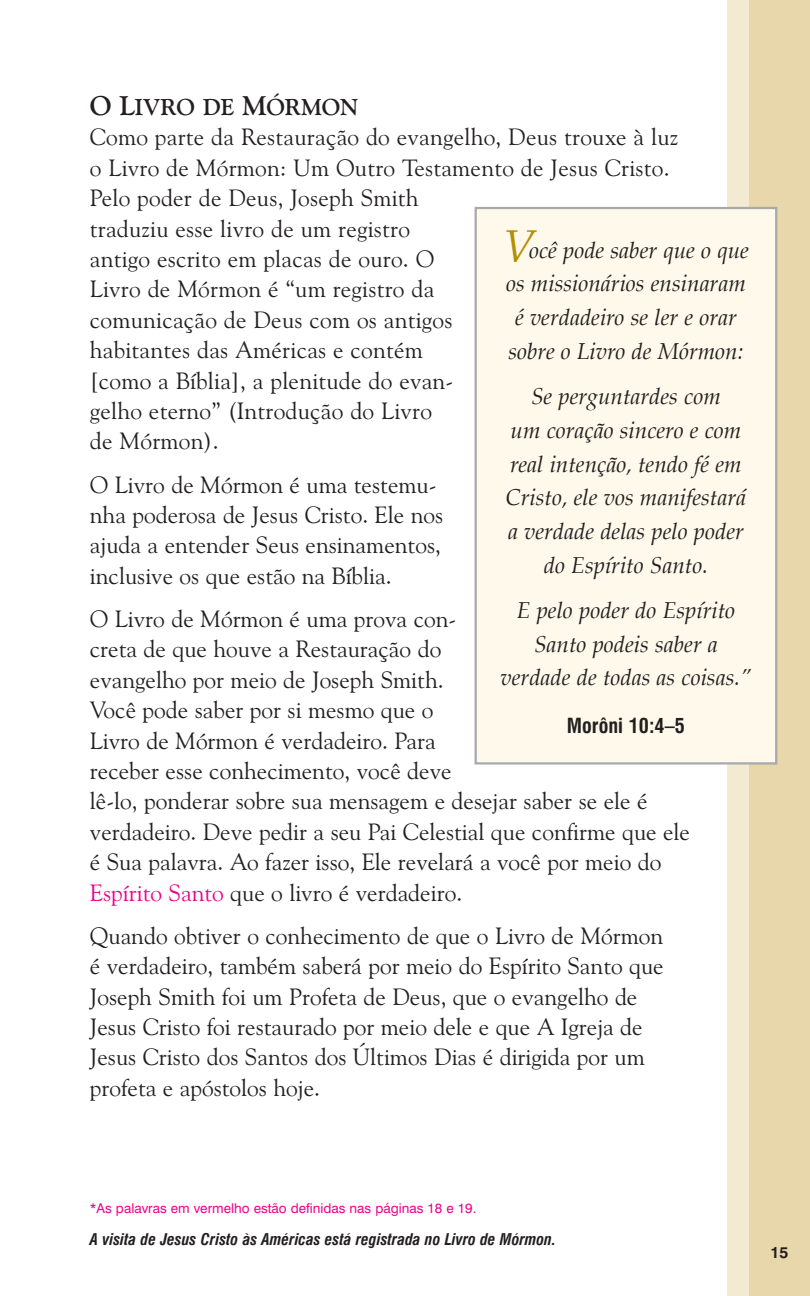
<style>
.page{position:relative;width:810px;height:1296px;background:#fff}
.page>*{position:absolute;margin:0;border:0;box-sizing:border-box;transform-origin:0 0}
.t1{font:23.62px/30.4px "Goudy Old Style BT";color:#231f20}
.t2{font:700 22.95px "Goudy Old Style BT";color:#231f20}
.t3{font:italic 22.5px/33.8px "Palatino";color:#231f20;text-align:center}
.t4{font:700 condensed 20.25px "Swiss 721 BT";color:#231f20}
.t5{font:italic 700 condensed 15.75px "Swiss 721 BT";color:#231f20}
.t6{font:700 15.75px "Swiss 721 BT";color:#231f20}
.t7{font:13.5px "Swiss 721 BT";color:#ed028c}
.s1{font-size:27px}
.s2{color:#ed028c}
.s3{font-size:45px;color:#b28f03}
</style>
<div class="page">
<div style="left:727px;top:0;width:83px;height:1296px;background:#e7d7ab"></div>
<div style="left:727px;top:0;width:21px;height:1296px;background:#f2ead1"></div>
<div style="left:476px;top:208px;width:300px;height:555px;background:#fef9eb"></div>
<div style="left:475px;top:207px;width:302px;height:558px;border:2px solid #a8a9ad"></div>
<p class="t2" style="left:90px;top:97px;width:270px"><span class="s1">O L</span>IVRO DE <span class="s1">M</span>ÓRMON</p>
<p class="t1" style="left:90px;top:124px;width:590px">Como parte da Restauração do evangelho, Deus trouxe à luz o Livro de Mórmon: Um Outro Testamento de Jesus Cristo.<br>Pelo poder de Deus, Joseph Smith<br>traduziu esse livro de um registro<br>antigo escrito em placas de ouro. O<br>Livro de Mórmon é “um registro da<br>comunicação de Deus com os antigos<br>habitantes das Américas e contém<br>[como a Bíblia], a plenitude do evan-<br>gelho eterno” (Introdução do Livro<br>de Mórmon).</p>
<p class="t1" style="left:90px;top:471px;width:355px">O Livro de Mórmon é uma testemu&shy;nha poderosa de Jesus Cristo. Ele nos ajuda a entender Seus ensinamentos, inclusive os que estão na Bíblia.</p>
<p class="t1" style="left:90px;top:605px;width:602px">O Livro de Mórmon é uma prova con-<br>creta de que houve a Restauração do<br>evangelho por meio de Joseph Smith.<br>Você pode saber por si mesmo que o<br>Livro de Mórmon é verdadeiro. Para<br>receber esse conhecimento, você deve<br>lê-lo, ponderar sobre sua mensagem e desejar saber se ele é verdadeiro. Deve pedir a seu Pai Celestial que confirme que ele é Sua palavra. Ao fazer isso, Ele revelará a você por meio do <span class="s2">Espírito Santo</span> que o livro é verdadeiro.</p>
<p class="t1" style="left:90px;top:922px;width:575px">Quando obtiver o conhecimento de que o Livro de Mórmon é verdadeiro, também saberá por meio do Espírito Santo que Joseph Smith foi um Profeta de Deus, que o evangelho de Jesus Cristo foi restaurado por meio dele e que A Igreja de Jesus Cristo dos Santos dos Últimos Dias é dirigida por um profeta e apóstolos hoje.</p>
<p class="t3" style="left:503px;top:233px;width:248px"><span class="s3">V</span>ocê pode saber que o que os missionários ensinaram é verdadeiro se ler e orar sobre o Livro de Mórmon:</p>
<p class="t3" style="left:506px;top:379px;width:242px">Se perguntardes com<br>um coração sincero e com real intenção, tendo fé em<br>Cristo, ele vos manifestará a verdade delas pelo poder do Espírito Santo.</p>
<p class="t3" style="left:501px;top:593px;width:252px">E pelo poder do Espírito<br>Santo podeis saber a verdade de todas as coisas.”</p>
<p class="t4" style="left:567px;top:717px;width:119px">Morôni 10:4–5</p>
<p class="t7" style="left:90px;top:1203px;width:388px">*As palavras em vermelho estão definidas nas páginas 18 e 19.</p>
<p class="t5" style="left:90px;top:1232px;width:468px">A visita de Jesus Cristo às Américas está registrada no Livro de Mórmon.</p>
<p class="t6" style="left:770px;top:1245px;width:19px">15</p>
</div>
